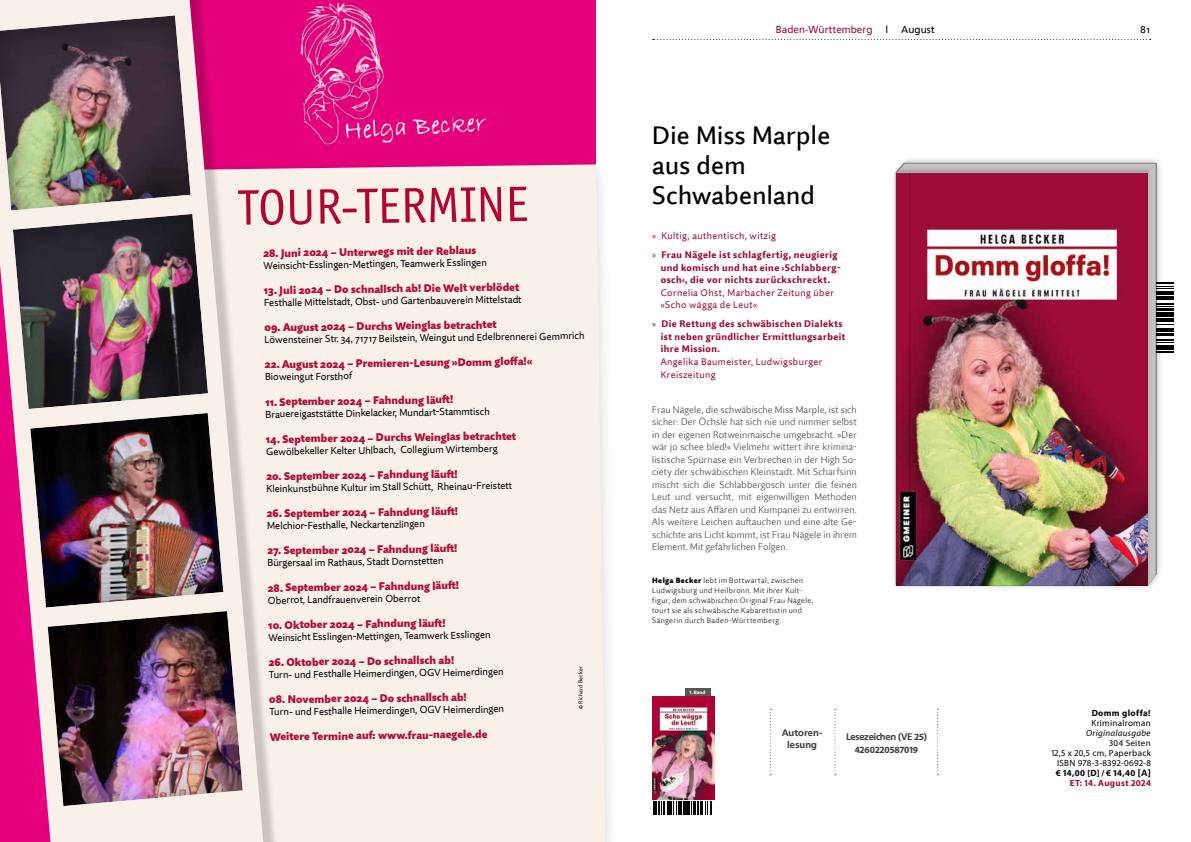
<style>
.page{position:relative;width:1191px;height:842px;background:#fff}
.page>*{position:absolute;margin:0;border:0;box-sizing:border-box;transform-origin:0 0}
.t1{font:50px "Officina San ITC";color:#af0532}
.t2{font:500 25px/30px "Quire Sans Pro";letter-spacing:.015em;color:#000}
.t3{font:900 11px "Quire Sans Pro";color:#b01036}
.t4{font:10px "Quire Sans Pro";color:#000}
.t5{font:10px "Frutiger Linotype";color:#9e0c38}
.t6{font:10px "Frutiger Linotype";color:#000}
.t7{font:300 9.5px/12.5px "Quire Sans Pro";letter-spacing:.015em;color:#3c3c3b;text-align:justify}
.t8{font:800 9.5px/12.5px "Quire Sans Pro";letter-spacing:.045em;color:#9e0c38}
.t9{font:9.5px/12.5px "Quire Sans Pro";letter-spacing:.045em;color:#9e0c38}
.t10{font:700 9.5px "Frutiger Linotype";letter-spacing:-.015em;color:#3c3c3b}
.t11{font:700 9.5px/12.5px "Frutiger Linotype";letter-spacing:.005em;color:#3c3c3b;text-align:center}
.t12{font:700 9.5px "Myriad Pro";letter-spacing:-.005em;color:#3c3c3b}
.t13{font:9px/10px "Myriad Pro";letter-spacing:.035em;color:#000;text-align:right}
.t14{font:italic 9px "Myriad Pro";letter-spacing:.035em;color:#000}
.t15{font:700 9px "Myriad Pro";letter-spacing:.04em;color:#000}
.t16{font:300 7.5px/10px "Quire Sans Pro";letter-spacing:.055em;color:#000}
.t17{font:5.5px "Quire Sans Pro";letter-spacing:.03em;color:#000}
.t18{font:700 5px "Myriad Pro";color:#fff}
.s1{font-family:"Myriad Pro";font-weight:400}
.s2{font-weight:400}
.s3{font-weight:900}
.s4{font-family:"Myriad Pro"}
.s5{font-weight:700}
.s6{font-family:"Frutiger Linotype";font-weight:700}
.s7{font-weight:700;color:#9e0c38}
</style>
<div class="page">
<svg style="left:652px;top:39px;width:498px;height:1px"></svg>
<img style="left:896px;top:159px;width:264px;height:429px">
<svg style="left:1156px;top:281px;width:4px;height:75px"></svg>
<svg style="left:1156px;top:282px;width:18px;height:71px"></svg>
<div style="left:685px;top:688px;width:25px;height:17px;background:#575756"></div>
<img style="left:652px;top:696px;width:62px;height:104px">
<svg style="left:653px;top:802px;width:59px;height:13px"></svg>
<div style="left:893px;top:167px;width:257px;height:419px;background:#000;opacity:.17"></div>
<img style="left:896px;top:173px;width:251px;height:413px">
<div style="left:0;top:0;width:595px;height:842px;background:#e6007d"></div>
<div style="left:153px;top:154px;width:467px;height:688px;background:#000;opacity:.19"></div>
<div style="left:279px;top:164px;width:326px;height:678px;background:#f9f0ea"></div>
<img style="left:300px;top:2px;width:187px;height:144px">
<div style="left:0;top:0;width:279px;height:842px;background:#000;opacity:.19"></div>
<svg style="left:0;top:0;width:263px;height:842px;fill:#f9f0ea"></svg>
<img style="left:0;top:14px;width:244px;height:793px">
<svg style="left:770px;top:709px;width:1px;height:66px"></svg>
<svg style="left:834px;top:709px;width:2px;height:66px"></svg>
<svg style="left:937px;top:709px;width:1px;height:66px"></svg>
<h1 class="t1" style="left:237px;top:180px;width:292px;rotate:-1deg">TOUR-TERMINE</h1>
<p class="t3" style="left:263px;top:246px;width:214px;rotate:-1deg">28. Juni 2024 – Unterwegs mit der Reblaus</p>
<p class="t4" style="left:263px;top:260px;width:225px;rotate:-1deg">Weinsicht-Esslingen-Mettingen, Teamwerk Esslingen</p>
<p class="t3" style="left:264px;top:284px;width:257px;rotate:-1deg">13. Juli 2024 – Do schnallsch ab! Die Welt verblödet</p>
<p class="t4" style="left:264px;top:297px;width:259px;rotate:-1deg">Festhalle Mittelstadt, Obst- und Gartenbauverein Mittelstadt</p>
<p class="t3" style="left:264px;top:321px;width:234px;rotate:-1deg">09. August 2024 – Durchs Weinglas betrachtet</p>
<p class="t4" style="left:264px;top:334px;width:321px;rotate:-1deg">Löwensteiner Str. 34, 71717 Beilstein, Weingut und Edelbrennerei Gemmrich</p>
<p class="t3" style="left:265px;top:358px;width:269px;rotate:-1deg">22. August 2024 – Premieren-Lesung »Domm gloff a!«</p>
<p class="t4" style="left:265px;top:371px;width:89px;rotate:-1deg">Bioweingut Forsthof</p>
<p class="t3" style="left:265px;top:395px;width:189px;rotate:-1deg">11. September 2024 – Fahndung läuft !</p>
<p class="t4" style="left:265px;top:408px;width:226px;rotate:-1deg">Brauereigaststätte Dinkelacker, Mundart-Stammtisch</p>
<p class="t3" style="left:266px;top:432px;width:252px;rotate:-1deg">14. September 2024 – Durchs Weinglas betrachtet</p>
<p class="t4" style="left:266px;top:446px;width:233px;rotate:-1deg">Gewölbekeller Kelter Uhlbach, Collegium Wirtemberg</p>
<p class="t3" style="left:266px;top:469px;width:193px;rotate:-1deg">20. September 2024 – Fahndung läuft !</p>
<p class="t4" style="left:266px;top:483px;width:247px;rotate:-1deg">Kleinkunstbühne Kultur im Stall Schütt, Rheinau-Freistett</p>
<p class="t3" style="left:267px;top:507px;width:193px;rotate:-1deg">26. September 2024 – Fahndung läuft !</p>
<p class="t4" style="left:267px;top:520px;width:159px;rotate:-1deg">Melchior-Festhalle, Neckartenzlingen</p>
<p class="t3" style="left:267px;top:544px;width:192px;rotate:-1deg">27. September 2024 – Fahndung läuft !</p>
<p class="t4" style="left:267px;top:557px;width:178px;rotate:-1deg">Bürgersaal im Rathaus, Stadt Dornstetten</p>
<p class="t3" style="left:268px;top:581px;width:193px;rotate:-1deg">28. September 2024 – Fahndung läuft !</p>
<p class="t4" style="left:268px;top:594px;width:154px;rotate:-1deg">Oberrot, Landfrauenverein Oberrot</p>
<p class="t3" style="left:268px;top:618px;width:179px;rotate:-1deg">10. Oktober 2024 – Fahndung läuft !</p>
<p class="t4" style="left:268px;top:632px;width:224px;rotate:-1deg">Weinsicht Esslingen-Mettingen, Teamwerk Esslingen</p>
<p class="t3" style="left:269px;top:655px;width:187px;rotate:-1deg">26. Oktober 2024 – Do schnallsch ab!</p>
<p class="t4" style="left:269px;top:669px;width:236px;rotate:-1deg">Turn- und Festhalle Heimerdingen, OGV Heimerdingen</p>
<p class="t3" style="left:269px;top:693px;width:199px;rotate:-1deg">08. November 2024 – Do schnallsch ab!</p>
<p class="t4" style="left:269px;top:706px;width:236px;rotate:-1deg">Turn- und Festhalle Heimerdingen, OGV Heimerdingen</p>
<p class="t3" style="left:269px;top:730px;width:219px;rotate:-1deg">Weitere Termine auf: www.frau-naegele.de</p>
<p class="t17" style="left:577px;top:709px;width:44px;rotate:-90deg">© Richard Becker</p>
<p class="t6" style="left:885px;top:23px;width:4px">l</p>
<p class="t6" style="left:1140px;top:24px;width:11px">81</p>
<p class="t5" style="left:776px;top:23px;width:98px">Baden-Württemberg</p>
<p class="t6" style="left:901px;top:23px;width:35px">August</p>
<h2 class="t2" style="left:652px;top:120px;width:180px">Die Miss Marple aus dem<br>Schwabenland</h2>
<p class="t8" style="left:652px;top:226px;width:187px;line-height:19px"><span class="s1">»</span> <span class="s2">Kultig, authentisch, witzig<br></span><span class="s1">»</span> Frau Nägele ist schlagfertig, neugierig</p>
<p class="t8" style="left:660px;top:261px;width:181px">und komisch und hat eine ›Schlabberg&shy;osch‹, die vor nichts zurückschreckt.</p>
<p class="t9" style="left:660px;top:286px;width:175px">Cornelia Ohst, Marbacher Zeitung über »Scho wägga de Leut«</p>
<p class="t8" style="left:660px;top:318px;width:186px;text-indent:-9px"><span class="s1">»</span> Die Rettung des schwäbischen Dialekts ist neben gründlicher Ermittlungsarbeit ihre Mission.</p>
<p class="t9" style="left:660px;top:355px;width:163px">Angelika Baumeister, Ludwigsburger<br>Kreiszeitung</p>
<p class="t7" style="left:652px;top:403px;width:206px">Frau Nägele, die schwäbische Miss Marple, ist sich sicher: Der Öchsle hat sich nie und nimmer selbst in der eigenen Rotweinmaische umgebracht. »Der wär jo schee bled!« Vielmehr wittert ihre krimina&shy;listische Spürnase ein Verbrechen in der High So&shy;ciety der schwäbischen Kleinstadt. Mit Scharfsinn mischt sich die Schlabbergosch unter die feinen Leut und versucht, mit eigenwilligen Methoden das Netz aus Affären und Kumpanei zu entwirren.<br>Als weitere Leichen auftauchen und eine alte Ge&shy;schichte ans Licht kommt, ist Frau Nägele in ihrem Element. Mit gefährlichen Folgen.</p>
<p class="t16" style="left:652px;top:575px;width:163px"><span class="s3">Helga Becker</span> lebt im Bottwartal, zwischen Ludwigsburg und Heilbronn. Mit ihrer Kult&shy;figur, dem schwäbischen Original Frau Nägele, tourt sie als schwäbische Kabarettistin und Sängerin durch Baden-Württemberg.</p>
<p class="t18" style="left:689px;top:689px;width:17px">1. Band</p>
<p class="t11" style="left:782px;top:726px;width:42px">Autoren&shy;lesung</p>
<p class="t10" style="left:846px;top:731px;width:82px">Lesezeichen (VE <span class="s4">25</span>)</p>
<p class="t12" style="left:854px;top:743px;width:65px">4260220587019</p>
<p class="t15" style="left:1091px;top:707px;width:60px">Domm gloffa!</p>
<p class="t13" style="left:1091px;top:717px;width:61px">Kriminalroman</p>
<p class="t14" style="left:1086px;top:727px;width:66px">Originalausgabe</p>
<p class="t13" style="left:1051px;top:737px;width:101px">304 Seiten<br>12,5 x 20,5 cm, Paperback<br>ISBN 978-3-8392-0692-8 <span class="s5">€ 14,00 [D] / € 14,40</span> <span class="s6">[A]<br></span><span class="s7">ET: 14. August 2024</span></p>
</div>
